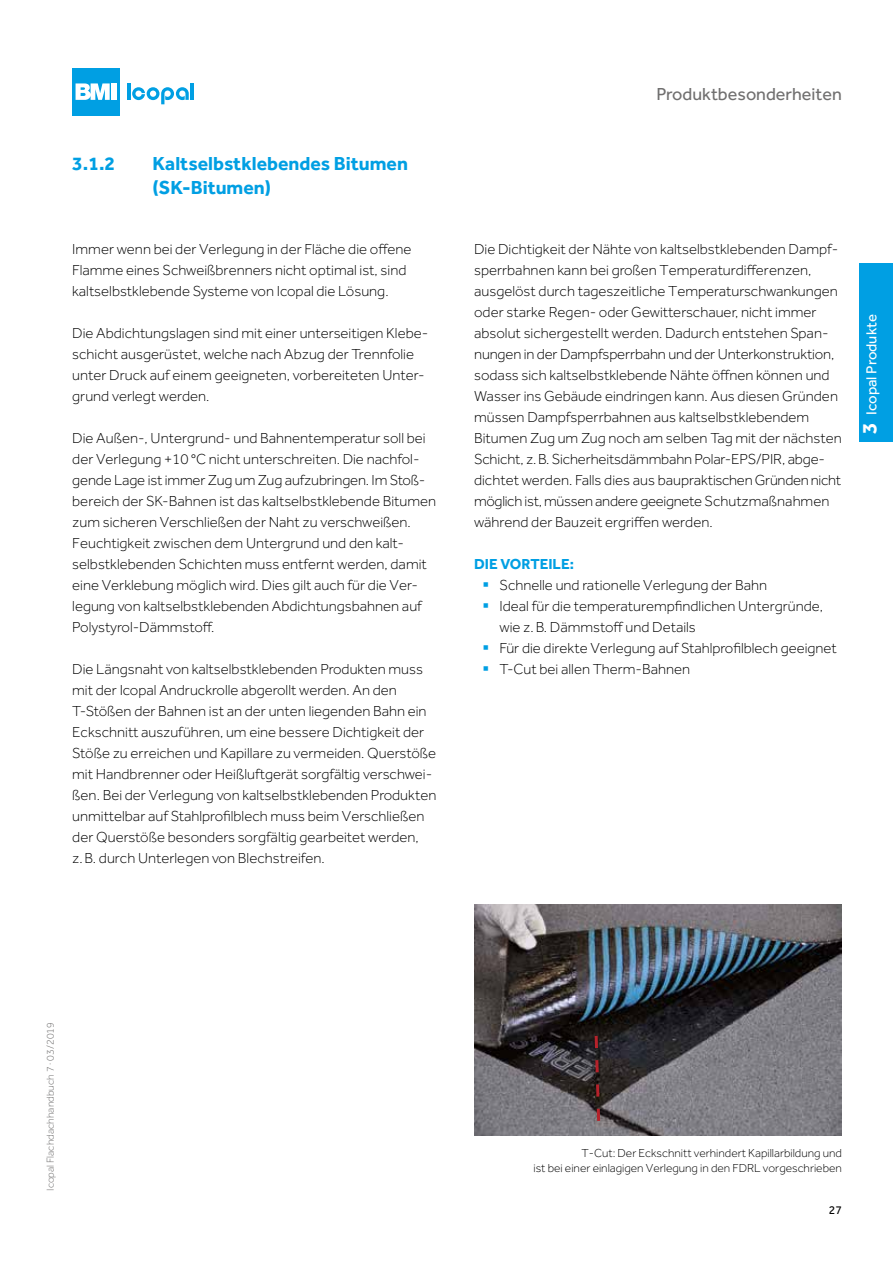
<style>
.page{position:relative;width:893px;height:1263px;background:#fff}
.page>*{position:absolute;margin:0;border:0;box-sizing:border-box;transform-origin:0 0}
.t1{font:700 19.5px/24px "Effra";color:#009fe3}
.t2{font:18px "Effra";color:#706f6f}
.t3{font:300 15px/21px "Effra";color:#000}
.t4{font:15px "Effra";color:#fff}
.t5{font:700 15px "Effra";color:#009fe3}
.t6{font:300 12px/15px "Effra";color:#000;text-align:right}
.t7{font:12px "Effra";color:#000}
.t8{font:300 10.5px "Effra";color:#706f6f}
.s1{font-weight:700;font-size:21px}
</style>
<div class="page">
<hr style="left:191px;top:83px;width:3px;height:17px;background:#009fe3">
<svg style="left:127px;top:83px;width:62px;height:21px"></svg>
<div style="left:72px;top:68px;width:48px;height:48px;background:#009fe3"></div>
<svg style="left:76px;top:83px;width:34px;height:17px"></svg>
<div style="left:111px;top:83px;width:5px;height:17px;background:#fff"></div>
<div style="left:859px;top:264px;width:34px;height:178px;background:#009fe3"></div>
<img style="left:474px;top:905px;width:368px;height:231px">
<svg style="left:593px;top:1033px;width:9px;height:91px"></svg>
<h1 class="t1" style="left:72px;top:151px;width:44px">3.1.2</h1>
<h1 class="t1" style="left:153px;top:151px;width:257px">Kaltselbstklebendes Bitumen (SK-Bitumen)</h1>
<p class="t3" style="left:72px;top:238px;width:341px">Immer wenn bei der Verlegung in der Fläche die offene<br>Flamme eines Schweißbrenners nicht optimal ist, sind kaltselbstklebende Systeme von Icopal die Lösung.</p>
<p class="t3" style="left:72px;top:322px;width:357px">Die Abdichtungslagen sind mit einer unterseitigen Klebe&shy;schicht ausgerüstet, welche nach Abzug der Trennfolie unter Druck auf einem geeigneten, vorbereiteten Unter&shy;grund verlegt werden.</p>
<p class="t3" style="left:72px;top:427px;width:365px">Die Außen-, Untergrund- und Bahnentemperatur soll bei der Verlegung +10 °C nicht unterschreiten. Die nachfol&shy;gende Lage ist immer Zug um Zug aufzubringen. Im Stoß&shy;bereich der SK-Bahnen ist das kaltselbstklebende Bitumen zum sicheren Verschließen der Naht zu verschweißen.<br>Feuchtigkeit zwischen dem Untergrund und den kalt&shy;selbstklebenden Schichten muss entfernt werden, damit eine Verklebung möglich wird. Dies gilt auch für die Ver&shy;legung von kaltselbstklebenden Abdichtungsbahnen auf Polystyrol-Dämmstoff.</p>
<p class="t3" style="left:72px;top:658px;width:366px">Die Längsnaht von kaltselbstklebenden Produkten muss mit der Icopal Andruckrolle abgerollt werden. An den T-Stößen der Bahnen ist an der unten liegenden Bahn ein Eckschnitt auszuführen, um eine bessere Dichtigkeit der Stöße zu erreichen und Kapillare zu vermeiden. Querstöße mit Handbrenner oder Heißluftgerät sorgfältig verschwei&shy;ßen. Bei der Verlegung von kaltselbstklebenden Produkten unmittelbar auf Stahlprofilblech muss beim Verschließen der Querstöße besonders sorgfältig gearbeitet werden, z.B. durch Unterlegen von Blechstreifen.</p>
<p class="t2" style="left:656px;top:84px;width:187px">Produktbesonderheiten</p>
<p class="t3" style="left:474px;top:238px;width:369px">Die Dichtigkeit der Nähte von kaltselbstklebenden Dampf&shy;sperrbahnen kann bei großen Temperaturdifferenzen, ausgelöst durch tageszeitliche Temperaturschwankungen oder starke Regen- oder Gewitterschauer, nicht immer absolut sichergestellt werden. Dadurch entstehen Span&shy;nungen in der Dampfsperrbahn und der Unterkonstruktion, sodass sich kaltselbstklebende Nähte öffnen können und Wasser ins Gebäude eindringen kann. Aus diesen Gründen müssen Dampfsperrbahnen aus kaltselbstklebendem Bitumen Zug um Zug noch am selben Tag mit der nächsten Schicht, z.B. Sicherheitsdämmbahn Polar-EPS/PIR, abge&shy;dichtet werden. Falls dies aus baupraktischenGründen nicht möglich ist, müssen andere geeignete Schutzmaßnahmen während der Bauzeit ergriffen werden.</p>
<p class="t5" style="left:474px;top:555px;width:101px">DIE VORTEILE:</p>
<p class="t3" style="left:500px;top:574px;width:339px">Schnelle und rationelle Verlegung der Bahn<br>Ideal für die temperaturempfindlichen Untergründe, wie z.B. Dämmstoff und Details<br>Für die direkte Verlegung auf Stahlprofilblech geeignet T-Cut bei allen Therm-Bahnen</p>
<p class="t4" style="left:863px;top:434px;width:121px;rotate:-90deg"><span class="s1">3</span> Icopal Produkte</p>
<p class="t8" style="left:44px;top:1191px;width:170px;rotate:-90deg">Icopal Flachdachhandbuch 7 · 03/2019</p>
<p class="t6" style="left:533px;top:1145px;width:310px">T-Cut: Der Eckschnitt verhindert Kapillarbildung und<br>ist bei einer einlagigen Verlegung in den FDRL vorgeschrieben</p>
<p class="t7" style="left:829px;top:1203px;width:15px">27</p>
</div>
